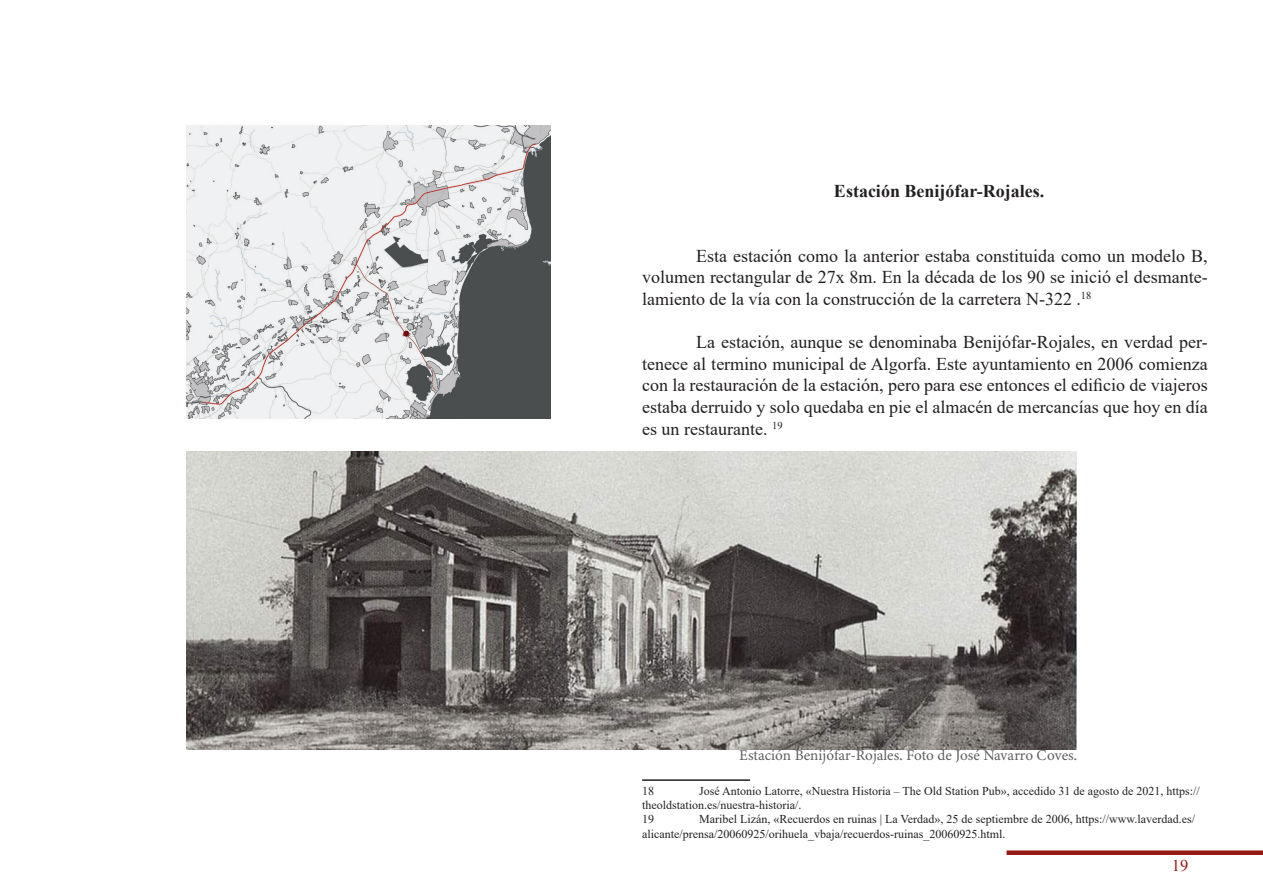
<style>
.page{position:relative;width:1263px;height:893px;background:#fff}
.page>*{position:absolute;margin:0;border:0;box-sizing:border-box;transform-origin:0 0}
.t1{font:18px/21.6px "Times New Roman";color:#231f20;text-align:justify}
.t2{font:700 18px "Times New Roman";color:#231f20}
.t3{font:16.5px "Times New Roman";color:#941914}
.t4{font:15px "Minion Variable Concept";color:#5f5f62}
.t5{font:12px/14.4px "Times New Roman";color:#231f20}
</style>
<div class="page">
<div style="left:1006px;top:850px;width:257px;height:5px;background:#941914"></div>
<hr style="left:642px;top:779px;width:108px;height:2px;background:#231f20">
<img style="left:186px;top:452px;width:891px;height:297px">
<img style="left:186px;top:125px;width:364px;height:293px">
<p class="t2" style="left:834px;top:178px;width:212px">Estación Benijófar-Rojales.</p>
<p class="t1" style="left:642px;top:244px;width:567px;text-indent:54px">Esta estación como la anterior estaba constituida como un modelo B, volumen rectangular de 27x 8m. En la década de los 90 se inició el desmante&shy;lamiento de la vía con la construcción de la carretera N-322 .<sup>18</sup></p>
<p class="t1" style="left:642px;top:331px;width:567px;text-indent:54px">La estación, aunque se denominaba Benijófar-Rojales, en verdad per&shy;tenece al termino municipal de Algorfa. Este ayuntamiento en 2006 comienza con la restauración de la estación, pero para ese entonces el edificio de viajeros estaba derruido y solo quedaba en pie el almacén de mercancías que hoy en día es un restaurante. <sup>19</sup></p>
<p class="t4" style="left:739px;top:745px;width:339px">Estación Benijófar-Rojales. Foto de José Navarro Coves.</p>
<p class="t5" style="left:642px;top:783px;width:559px;text-indent:57px">José Antonio Latorre, «Nuestra Historia – The Old Station Pub», accedido 31 de agosto de 2021, https:// theoldstation.es/nuestra-historia/.</p>
<p class="t5" style="left:642px;top:812px;width:13px">19</p>
<p class="t5" style="left:642px;top:783px;width:13px">18</p>
<p class="t5" style="left:642px;top:812px;width:554px;text-indent:57px">Maribel Lizán, «Recuerdos en ruinas | La Verdad», 25 de septiembre de 2006, https://www.laverdad.es/ alicante/prensa/20060925/orihuela_vbaja/recuerdos-ruinas_20060925.html.</p>
<p class="t3" style="left:1172px;top:854px;width:18px">19</p>
</div>
